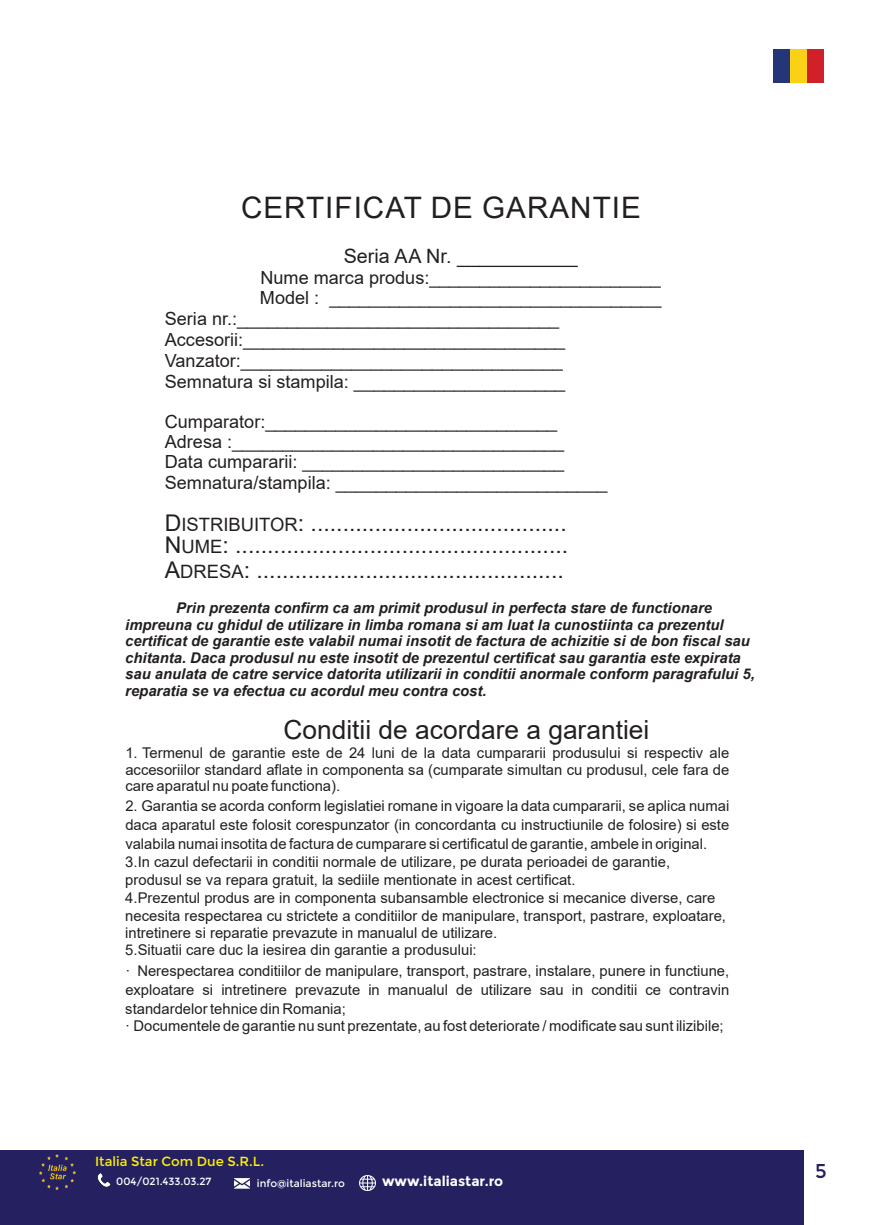
<style>
.page{position:relative;width:874px;height:1225px;background:#fff}
.page>*{position:absolute;margin:0;border:0;box-sizing:border-box;transform-origin:0 0}
.t1{font:29.6px "Arial";letter-spacing:.035em;color:#231f20}
.t2{font:26.2px "Arial";color:#231f20}
.t3{font:23px/21.2px "Arial";color:#231f20}
.t4{font:20px "Montserrat";color:#252161}
.t5{font:19.8px "Arial";color:#231f20}
.t6{font:18px/20.6px "Arial";color:#231f20}
.t7{font:14.8px/17.6px "Arial";color:#231f20;text-align:justify}
.t8{font:italic 700 14.8px/16.6px "Arial";color:#231f20}
.t9{font:700 13.8px "Montserrat";color:#fff}
.t10{font:13.2px "Montserrat";color:#fff101}
.t11{font:10.4px "Montserrat";color:#fff}
.s1{font-size:18.4px}
</style>
<div class="page">
<div style="left:0;top:1150px;width:803px;height:75px;background:#252161"></div>
<img style="left:40px;top:1154px;width:36px;height:35px">
<svg style="left:97px;top:1173px;width:13px;height:13px"></svg>
<img style="left:234px;top:1178px;width:16px;height:11px">
<img style="left:359px;top:1175px;width:16px;height:16px">
<img style="left:773px;top:49px;width:50px;height:34px">
<h1 class="t1" style="left:241px;top:187px;width:401px">CERTIFICAT DE GARANTIE</h1>
<h3 class="t5" style="left:343px;top:243px;width:235px">Seria AA Nr. ___________</h3>
<p class="t6" style="left:260px;top:267px;width:401px">Nume marca produs:_______________________</p>
<p class="t6" style="left:165px;top:308px;width:396px">Seria nr.:________________________________</p>
<p class="t6" style="left:165px;top:350px;width:399px">Vanzator:________________________________</p>
<p class="t6" style="left:260px;top:287px;width:403px">Model : _________________________________</p>
<p class="t6" style="left:165px;top:329px;width:402px">Accesorii:________________________________</p>
<p class="t6" style="left:165px;top:371px;width:401px">Semnatura si stampila: _____________________</p>
<p class="t6" style="left:165px;top:411px;width:401px">Cumparator:_____________________________<br>Adresa :_________________________________</p>
<p class="t6" style="left:165px;top:472px;width:444px">Semnatura/stampila: ___________________________</p>
<h3 class="t3" style="left:165px;top:512px;width:404px">D<span class="s1">ISTRIBUITOR</span>: ........................................<br>N<span class="s1">UME</span>: ....................................................</h3>
<p class="t6" style="left:165px;top:451px;width:400px">Data cumpararii: __________________________</p>
<h3 class="t3" style="left:165px;top:559px;width:400px">A<span class="s1">DRESA</span>: ................................................</h3>
<p class="t8" style="left:125px;top:600px;width:630px;text-indent:51px">Prin prezenta confirm ca am primit produsul in perfecta stare de functionare impreuna cu ghidul de utilizare in limba romana si am luat la cunostiinta ca prezentul certificat de garantie este valabil numai insotit de factura de achizitie si de bon fiscal sau chitanta. Daca produsul nu este insotit de prezentul certificat sau garantia este expirata sau anulata de catre service datorita utilizarii in conditii anormale conform paragrafului 5, reparatia se va efectua cu acordul meu contra cost.</p>
<h2 class="t2" style="left:283px;top:712px;width:367px">Conditii de acordare a garantiei</h2>
<p class="t7" style="left:125px;top:744px;width:605px;line-height:16.6px">1. Termenul de garantie este de 24 luni de la data cumpararii produsului si respectiv ale accesoriilor standard aflate in componenta sa (cumparate simultan cu produsul, cele fara de care aparatul nu poate functiona).</p>
<p class="t7" style="left:125px;top:795px;width:605px;line-height:19.4px">2. Garantia se acorda conform legislatiei romane in vigoare la data cumpararii, se aplica numai daca aparatul este folosit corespunzator (in concordanta cu instructiunile de folosire) si este valabila numai insotita de factura de cumparare si certificatul de garantie, ambele in original.</p>
<p class="t7" style="left:125px;top:853px;width:602px;text-align:left">3.In cazul defectarii in conditii normale de utilizare, pe durata perioadei de garantie, produsul se va repara gratuit, la sediile mentionate in acest certificat.<br>4.Prezentul produs are in componenta subansamble electronice si mecanice diverse, care necesita respectarea cu strictete a conditiilor de manipulare, transport, pastrare, exploatare, intretinere si reparatie prevazute in manualul de utilizare.<br>5.Situatii care duc la iesirea din garantie a produsului:</p>
<p class="t7" style="left:125px;top:960px;width:605px;line-height:19.4px">· Nerespectarea conditiilor de manipulare, transport, pastrare, instalare, punere in functiune, exploatare si intretinere prevazute in manualul de utilizare sau in conditii ce contravin standardelor tehnice din Romania;</p>
<p class="t7" style="left:125px;top:1017px;width:599px">· Documentele de garantie nu sunt prezentate, au fost deteriorate / modificate sau sunt ilizibile;</p>
<p class="t10" style="left:95px;top:1153px;width:170px">Italia Star Com Due S.R.L.</p>
<p class="t11" style="left:116px;top:1175px;width:97px">004/021.433.03.27</p>
<p class="t11" style="left:257px;top:1176px;width:89px">info@italiastar.ro</p>
<p class="t9" style="left:382px;top:1172px;width:123px">www.italiastar.ro</p>
<h3 class="t4" style="left:814px;top:1158px;width:13px">5</h3>
</div>
